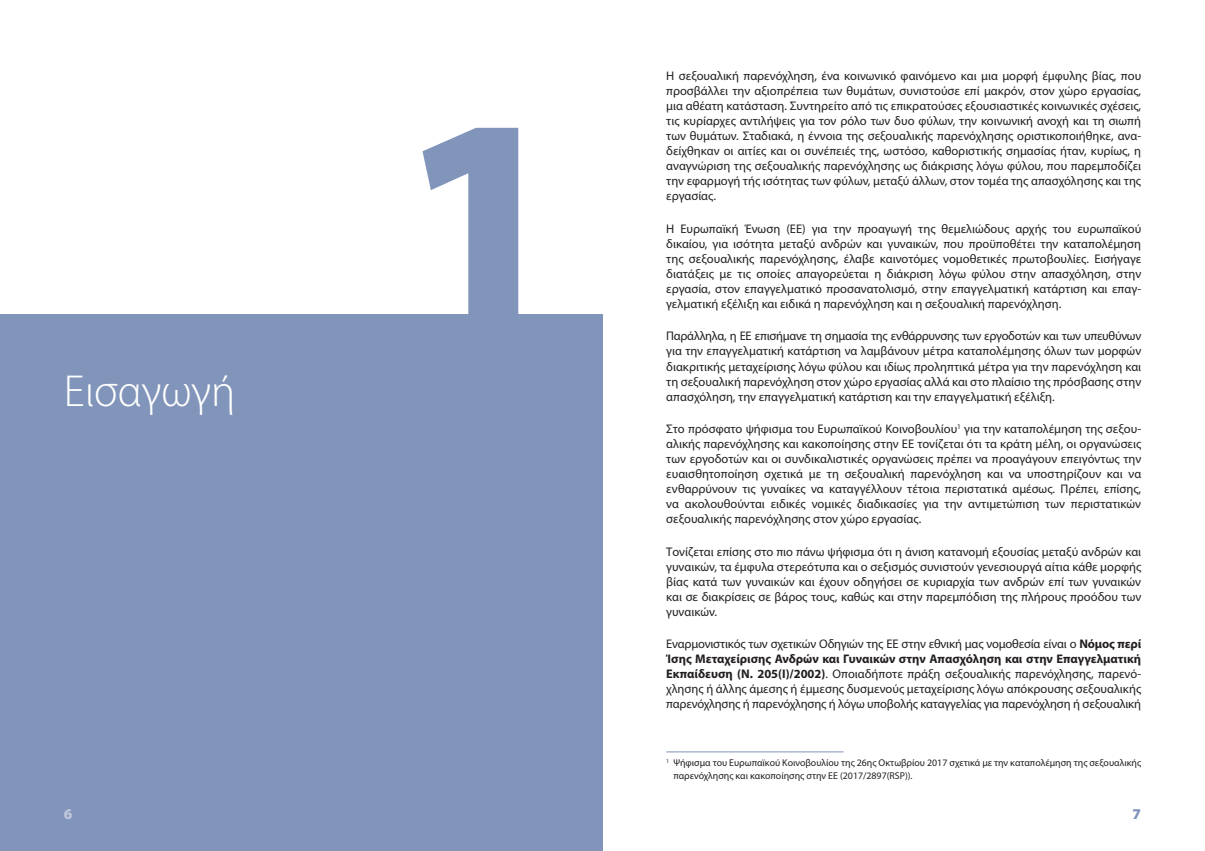
<style>
.page{position:relative;width:1205px;height:851px;background:#fff}
.page>*{position:absolute;margin:0;border:0;box-sizing:border-box;transform-origin:0 0}
.t1{font:900 287.5px "Myriad Pro";color:#8194ba}
.t2{font:300 45px "Myriad Pro";color:#fff}
.t3{font:900 15px "Myriad Pro";color:#bfc7dc}
.t4{font:900 15px "Myriad Pro";color:#8194ba}
.t5{font:12.5px/15px "Myriad Pro";color:#231f20;text-align:justify}
.t6{font:9.88px/12.5px "Myriad Pro";color:#231f20}
.s1{font-weight:700}
</style>
<div class="page">
<div style="left:0;top:314px;width:602px;height:536px;background:#8194ba"></div>
<hr style="left:666px;top:751px;width:177px;height:1px;background:#8194ba">
<h2 class="t2" style="left:64px;top:366px;width:173px">Εισαγωγή</h2>
<h1 class="t1" style="left:400px;top:54px;width:166px">1</h1>
<p class="t5" style="left:666px;top:68px;width:476px">Η σεξουαλική παρενόχληση, ένα κοινωνικό φαινόμενο και μια μορφή έμφυλης βίας, που προσβάλλει την αξιοπρέπεια των θυμάτων, συνιστούσε επί μακρόν, στον χώρο εργασίας, μια αθέατη κατάσταση. Συντηρείτο από τις επικρατούσες εξουσιαστικές κοινωνικές σχέσεις, τις κυρίαρχες αντιλήψεις για τον ρόλο των δυο φύλων, την κοινωνική ανοχή και τη σιωπή των θυμάτων. Σταδιακά, η έννοια της σεξουαλικής παρενόχλησης οριστικοποιήθηκε, ανα&shy;δείχθηκαν οι αιτίες και οι συνέπειές της, ωστόσο, καθοριστικής σημασίας ήταν, κυρίως, η αναγνώριση της σεξουαλικής παρενόχλησης ως διάκρισης λόγω φύλου, που παρεμποδίζει την εφαρμογή τής ισότητας των φύλων, μεταξύ άλλων, στον τομέα της απασχόλησης και της εργασίας.</p>
<p class="t5" style="left:666px;top:221px;width:476px">Η Ευρωπαϊκή Ένωση (ΕΕ) για την προαγωγή της θεμελιώδους αρχής του ευρωπαϊκού δικαίου, για ισότητα μεταξύ ανδρών και γυναικών, που προϋποθέτει την καταπολέμηση της σεξουαλικής παρενόχλησης, έλαβε καινοτόμες νομοθετικές πρωτοβουλίες. Εισήγαγε διατάξεις με τις οποίες απαγορεύεται η διάκριση λόγω φύλου στην απασχόληση, στην εργασία, στον επαγγελματικό προσανατολισμό, στην επαγγελματική κατάρτιση και επαγ&shy;γελματική εξέλιξη και ειδικά η παρενόχληση και η σεξουαλική παρενόχληση.</p>
<p class="t5" style="left:666px;top:328px;width:476px">Παράλληλα, η ΕΕ επισήμανε τη σημασία της ενθάρρυνσης των εργοδοτών και των υπευθύνων για την επαγγελματική κατάρτιση να λαμβάνουν μέτρα καταπολέμησης όλων των μορφών διακριτικής μεταχείρισης λόγω φύλου και ιδίως προληπτικά μέτρα για την παρενόχληση και τη σεξουαλική παρενόχληση στον χώρο εργασίας αλλά και στο πλαίσιο της πρόσβασης στην απασχόληση, την επαγγελματική κατάρτιση και την επαγγελματική εξέλιξη.</p>
<p class="t5" style="left:666px;top:421px;width:476px">Στο πρόσφατο ψήφισμα του Ευρωπαϊκού Κοινοβουλίου<sup>1</sup> για την καταπολέμηση της σεξου&shy;αλικής παρενόχλησης και κακοποίησης στην ΕΕ τονίζεται ότι τα κράτη μέλη, οι οργανώσεις των εργοδοτών και οι συνδικαλιστικές οργανώσεις πρέπει να προαγάγουν επειγόντως την ευαισθητοποίηση σχετικά με τη σεξουαλική παρενόχληση και να υποστηρίζουν και να ενθαρρύνουν τις γυναίκες να καταγγέλλουν τέτοια περιστατικά αμέσως. Πρέπει, επίσης, να ακολουθούνται ειδικές νομικές διαδικασίες για την αντιμετώπιση των περιστατικών σεξουαλικής παρενόχλησης στον χώρο εργασίας.</p>
<p class="t5" style="left:666px;top:543px;width:476px">Τονίζεται επίσης στο πιο πάνω ψήφισμα ότι η άνιση κατανομή εξουσίας μεταξύ ανδρών και γυναικών, τα έμφυλα στερεότυπα και ο σεξισμός συνιστούν γενεσιουργά αίτια κάθε μορφής βίας κατά των γυναικών και έχουν οδηγήσει σε κυριαρχία των ανδρών επί των γυναικών και σε διακρίσεις σε βάρος τους, καθώς και στην παρεμπόδιση της πλήρους προόδου των γυναικών.</p>
<p class="t5" style="left:666px;top:636px;width:476px">Εναρμονιστικός των σχετικών Οδηγιών της ΕΕ στην εθνική μας νομοθεσία είναι ο <span class="s1">Νόμος περί Ίσης Μεταχείρισης Ανδρών και Γυναικών στην Απασχόληση και στην Επαγγελματική Εκπαίδευση (Ν. 205(Ι)/2002)</span>. Οποιαδήποτε πράξη σεξουαλικής παρενόχλησης, παρενό&shy;χλησης ή άλλης άμεσης ή έμμεσης δυσμενούς μεταχείρισης λόγω απόκρουσης σεξουαλικής παρενόχλησης ή παρενόχλησης ή λόγω υποβολής καταγγελίας για παρενόχληση ή σεξουαλική</p>
<p class="t6" style="left:673px;top:756px;width:469px;text-indent:-7px"><sup>1</sup> Ψήφισμα του Ευρωπαϊκού Κοινοβουλίου της 26ης Οκτωβρίου 2017 σχετικά με την καταπολέμηση της σεξουαλικής παρενόχλησης και κακοποίησης στην ΕΕ (2017/2897(RSP)).</p>
<p class="t3" style="left:64px;top:805px;width:10px">6</p>
<p class="t4" style="left:1132px;top:805px;width:10px">7</p>
</div>
